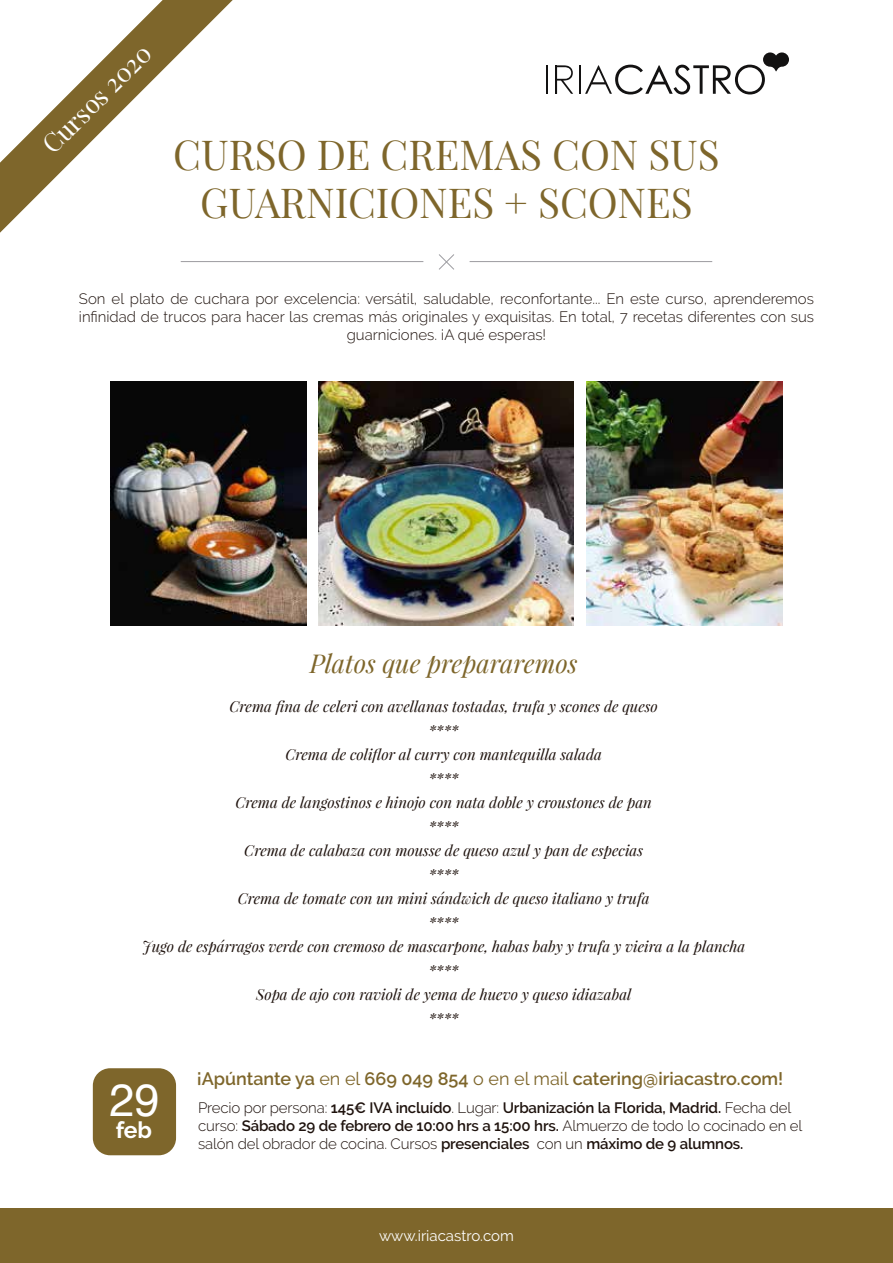
<style>
.page{position:relative;width:893px;height:1263px;background:#fff}
.page>*{position:absolute;margin:0;border:0;box-sizing:border-box;transform-origin:0 0}
.t1{font:45.3px "Helvetica";color:#fff}
.t2{font:40.5px/48.6px "Playfair Display";color:#7e662b;text-align:center}
.t3{font:italic 25.5px "Playfair Display";color:#7e662b}
.t4{font:25.5px "Playfair Display";color:#fff}
.t5{font:700 22.95px "Raleway";color:#fff}
.t6{font:600 18px "Raleway";color:#7e662b}
.t7{font:italic 15px/24px "Playfair Display";color:#1e120d;text-align:center}
.t8{font:600 15px/18px "Raleway";letter-spacing:-.01em;color:#1e120d}
.t9{font:300 15px/18px "Raleway";color:#1e120d;text-align:center}
.t10{font:15px "Raleway";color:#fff}
.s1{font-weight:400}
.s2{font-weight:300}
</style>
<div class="page">
<svg style="left:547px;top:65px;width:1px;height:29px"></svg>
<hr style="left:579px;top:65px;width:2px;height:29px;background:#131212">
<svg style="left:555px;top:65px;width:18px;height:29px"></svg>
<svg style="left:585px;top:52px;width:204px;height:42px"></svg>
<hr style="left:181px;top:261px;width:242px;height:1px;background:#9c9ba0">
<hr style="left:470px;top:261px;width:242px;height:1px;background:#9c9ba0">
<svg style="left:439px;top:254px;width:15px;height:16px"></svg>
<svg style="left:0;top:0;width:233px;height:233px"></svg>
<div style="left:93px;top:1068px;width:83px;height:87px;background:#7e662b;border-radius:17px"></div>
<div style="left:0;top:1208px;width:893px;height:55px;background:#7e662b"></div>
<img style="left:587px;top:381px;width:195px;height:244px">
<img style="left:111px;top:381px;width:195px;height:244px">
<img style="left:318px;top:381px;width:256px;height:244px">
<h3 class="t4" style="left:35px;top:137px;width:143px;rotate:-45deg">Cursos 2020</h3>
<h2 class="t2" style="left:173px;top:130px;width:548px">CURSO DE CREMAS CON SUS<br>GUARNICIONES + SCONES</h2>
<p class="t9" style="left:79px;top:290px;width:737px">Son el plato de cuchara por excelencia: versátil, saludable, reconfortante... En este curso, aprenderemos infinidad de trucos para hacer las cremas más originales y exquisitas. En total, 7 recetas diferentes con sus guarniciones. ¡A qué esperas!</p>
<h3 class="t3" style="left:310px;top:647px;width:269px">Platos que prepararemos</h3>
<p class="t7" style="left:142px;top:694px;width:605px">Crema fina de celeri con avellanas tostadas, trufa y scones de queso<br>****<br>Crema de coliflor al curry con mantequilla salada<br>****<br>Crema de langostinos e hinojo con nata doble y croustones de pan<br>****<br>Crema de calabaza con mousse de queso azul y pan de especias<br>****<br>Crema de tomate con un mini sándwich de queso italiano y trufa<br>****<br>Jugo de espárragos verde con cremoso de mascarpone, habas baby y trufa y vieira a la plancha ****<br>Sopa de ajo con ravioli de yema de huevo y queso idiazabal<br>****</p>
<h1 class="t1" style="left:109px;top:1065px;width:52px">29</h1>
<h3 class="t5" style="left:116px;top:1116px;width:38px">feb</h3>
<p class="t6" style="left:197px;top:1069px;width:588px">¡Apúntante ya <span class="s1">en el</span> 669 049 854 <span class="s1">o en el mail</span> catering@iriacastro.com!</p>
<p class="t8" style="left:198px;top:1098px;width:606px"><span class="s2">Precio por persona:</span> 145€ IVA incluído<span class="s2">. Lugar:</span> Urbanización la Florida, Madrid. <span class="s2">Fecha del curso:</span> Sábado 29 de febrero de 10:00 hrs a 15:00 hrs. <span class="s2">Almuerzo de todo lo cocinado en el salón del obrador de cocina. Cursos</span> presenciales <span class="s2">con un</span> máximo de 9 alumnos.</p>
<p class="t10" style="left:379px;top:1227px;width:136px">www.iriacastro.com</p>
</div>
